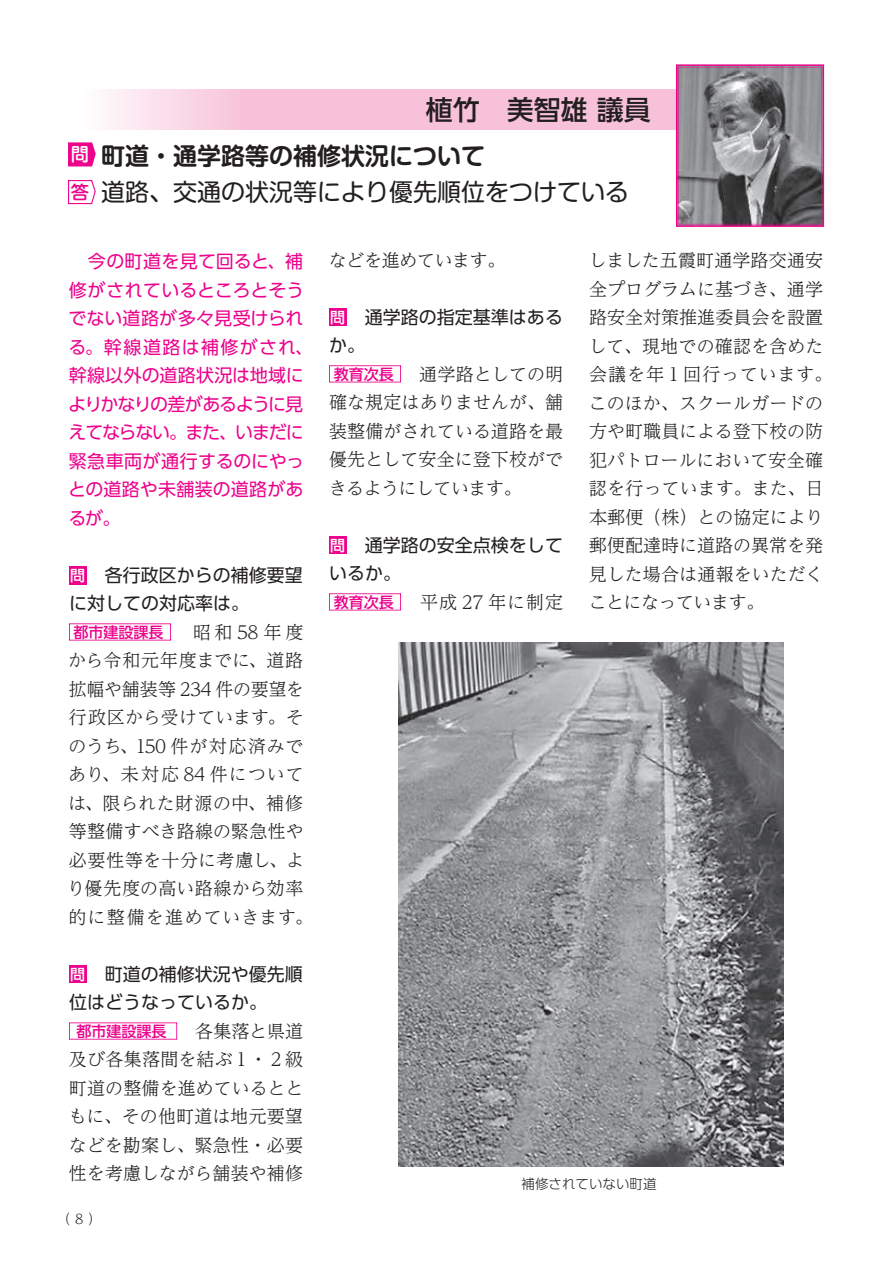
<style>
.page{position:relative;width:893px;height:1263px;background:#fff}
.page>*{position:absolute;margin:0;border:0;box-sizing:border-box;transform-origin:0 0}
.t1{font:500 27px "UD Shin Go Pro";color:#231f20}
.t2{font:24px "Shin M Go Pro";color:#231f20}
.t3{font:700 24px "Shin M Go Pro De";color:#231f20}
.t4{font:500 18.3px "Shin M Go Pro";color:#ed028c}
.t5{font:500 18.3px "Shin M Go Pro";color:#fff}
.t6{font:300 18px/28.5px "UD Reimin Pro";letter-spacing:.005em;color:#231f20;text-align:justify}
.t7{font:18px/28.5px "UD Shin Go Pro";letter-spacing:.005em;color:#ed028c}
.t8{font:18px/28.5px "UD Shin Go Pro";color:#231f20}
.t9{font:300 18px "UD Reimin Pro";letter-spacing:-.025em;color:#231f20}
.t10{font:500 15px "UD Shin Go Pro";color:#ed028c}
.t11{font:300 13.5px "UD Shin Go Pro";color:#231f20}
.t12{font:300 13.5px "UD Reimin Pro";color:#231f20}
.s1{font-weight:500;font-size:15px;color:#fff}
.s2{font-family:"UD Shin Go Pro";font-weight:500;font-size:15px;color:#ed028c}
</style>
<div class="page">
<svg style="left:107px;top:89px;width:569px;height:41px;background:#f7c7dc"></svg>
<svg style="left:676px;top:64px;width:148px;height:163px;background:#857b84"></svg>
<div style="left:69px;top:566px;width:18px;height:18px;background:#ed028c"></div>
<svg style="left:69px;top:623px;width:102px;height:17px"></svg>
<div style="left:69px;top:965px;width:18px;height:18px;background:#ed028c"></div>
<svg style="left:69px;top:1022px;width:108px;height:17px"></svg>
<div style="left:329px;top:308px;width:18px;height:18px;background:#ed028c"></div>
<svg style="left:329px;top:365px;width:72px;height:17px"></svg>
<div style="left:329px;top:536px;width:18px;height:18px;background:#ed028c"></div>
<svg style="left:329px;top:593px;width:72px;height:17px"></svg>
<svg style="left:68px;top:180px;width:28px;height:24px"></svg>
<svg style="left:68px;top:142px;width:28px;height:24px"></svg>
<img style="left:398px;top:643px;width:385px;height:523px">
<p class="t5" style="left:71px;top:139px;width:20px">問</p>
<p class="t4" style="left:71px;top:177px;width:20px">答</p>
<h1 class="t1" style="left:426px;top:88px;width:226px">植竹　美智雄 議員</h1>
<h2 class="t3" style="left:101px;top:137px;width:385px">町道・通学路等の補修状況について</h2>
<h2 class="t2" style="left:101px;top:173px;width:529px">道路、交通の状況等により優先順位をつけている</h2>
<p class="t7" style="left:68px;top:247px;width:247px;text-indent:20px">今の町道を見て回ると、補修がされているところとそうでない道路が多々見受けられる。幹線道路は補修がされ、幹線以外の道路状況は地域によりかなりの差があるように見えてならない。また、いまだに緊急車両が通行するのにやっとの道路や未舗装の道路があるが。</p>
<p class="t8" style="left:69px;top:560px;width:235px"><span class="s1">問</span> 各行政区からの補修要望に対しての対応率は。</p>
<p class="t6" style="left:67px;top:617px;width:247px;text-align:center"><span class="s2">都市建設課長</span>　昭和 58 年度から令和元年度までに、道路拡幅や舗装等 234 件の要望を行政区から受けています。そのうち、150 件が対応済みであり、未対応 84 件については、限られた財源の中、補修等整備すべき路線の緊急性や必要性等を十分に考慮し、より優先度の高い路線から効率的に整備を進めていきます。</p>
<p class="t8" style="left:69px;top:959px;width:235px"><span class="s1">問</span> 町道の補修状況や優先順位はどうなっているか。</p>
<p class="t10" style="left:76px;top:1019px;width:92px">都市建設課長</p>
<p class="t6" style="left:69px;top:1016px;width:236px;text-indent:127px">各集落と県道及び各集落間を結ぶ１・２級町道の整備を進めているとともに、その他町道は地元要望などを勘案し、緊急性・必要性を考慮しながら舗装や補修</p>
<p class="t12" style="left:57px;top:1208px;width:46px">（ 8 ）</p>
<p class="t9" style="left:329px;top:245px;width:178px">などを進めています。</p>
<p class="t8" style="left:329px;top:302px;width:235px"><span class="s1">問</span> 通学路の指定基準はあるか。</p>
<p class="t10" style="left:334px;top:362px;width:61px">教育次長</p>
<p class="t6" style="left:329px;top:359px;width:236px;text-indent:90px">通学路としての明確な規定はありませんが、舗装整備がされている道路を最優先として安全に登下校ができるようにしています。</p>
<p class="t8" style="left:329px;top:530px;width:235px"><span class="s1">問</span> 通学路の安全点検をしているか。</p>
<p class="t10" style="left:334px;top:590px;width:61px">教育次長</p>
<p class="t6" style="left:420px;top:587px;width:144px">平成 27 年に制定</p>
<p class="t6" style="left:589px;top:245px;width:245px;text-align:left">しました五霞町通学路交通安全プログラムに基づき、通学路安全対策推進委員会を設置して、現地での確認を含めた会議を年１回行っています。このほか、スクールガードの方や町職員による登下校の防犯パトロールにおいて安全確認を行っています。また、日本郵便（株）との協定により郵便配達時に道路の異常を発見した場合は通報をいただくことになっています。</p>
<p class="t11" style="left:522px;top:1172px;width:136px">補修されていない町道</p>
</div>
